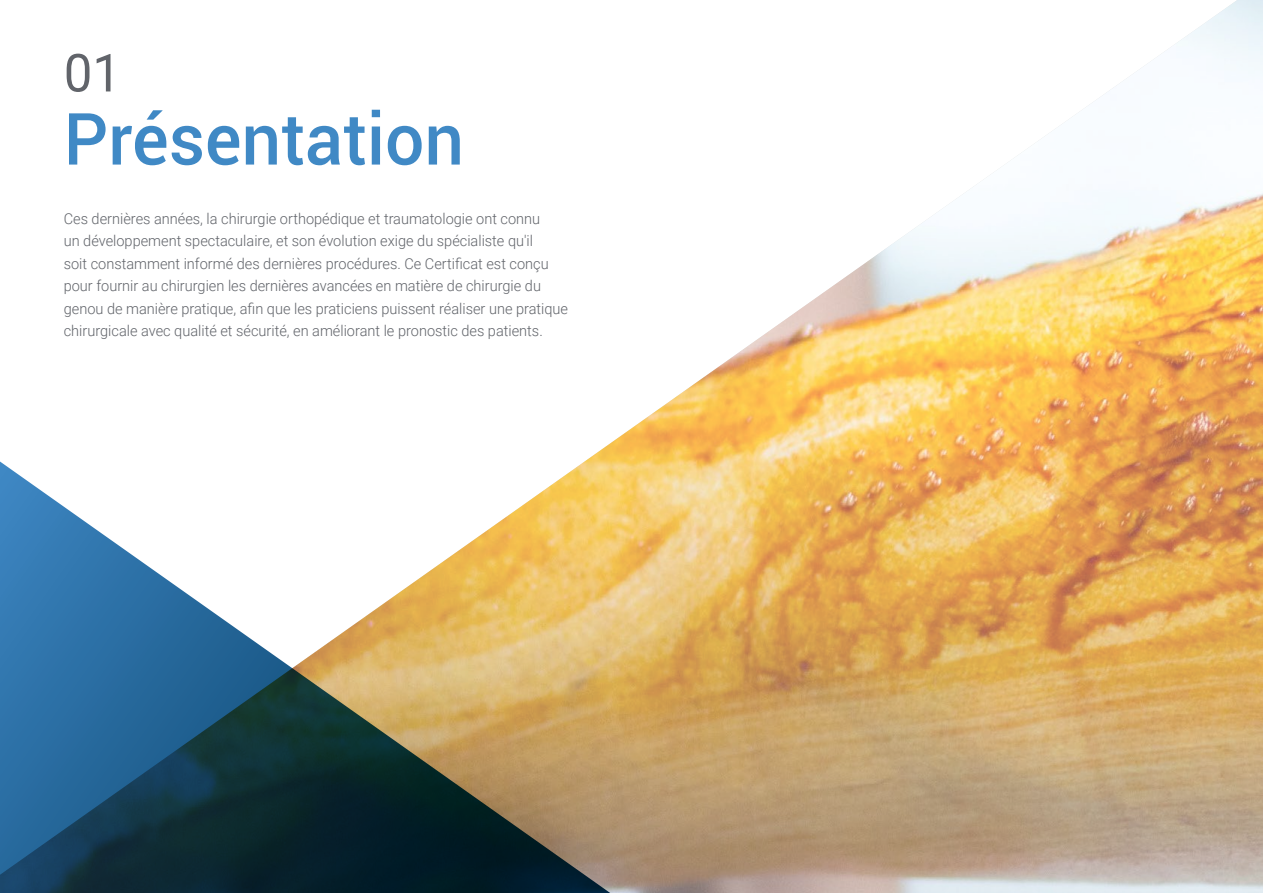
<style>
.page{position:relative;width:1263px;height:893px;background:#fff}
.page>*{position:absolute;margin:0;border:0;box-sizing:border-box;transform-origin:0 0}
.t1{font:500 72px "Roboto";color:#4089c5}
.t2{font:52.5px "Roboto";color:#61646a}
.t3{font:300 15px/22.5px "Roboto";color:#61646a}
</style>
<div class="page">
<img style="left:606px;top:0;width:657px;height:893px">
<svg style="left:0;top:446px;width:640px;height:447px"></svg>
<h2 class="t2" style="left:64px;top:36px;width:59px">01</h2>
<h1 class="t1" style="left:64px;top:88px;width:402px">Présentation</h1>
<p class="t3" style="left:64px;top:207px;width:506px">Ces dernières années, la chirurgie orthopédique et traumatologie ont connu<br>un développement spectaculaire, et son évolution exige du spécialiste qu'il<br>soit constamment informé des dernières procédures. Ce Certificat est conçu pour fournir au chirurgien les dernières avancées en matière de chirurgie du genou de manière pratique, afin que les praticiens puissent réaliser une pratique chirurgicale avec qualité et sécurité, en améliorant le pronostic des patients.</p>
</div>
